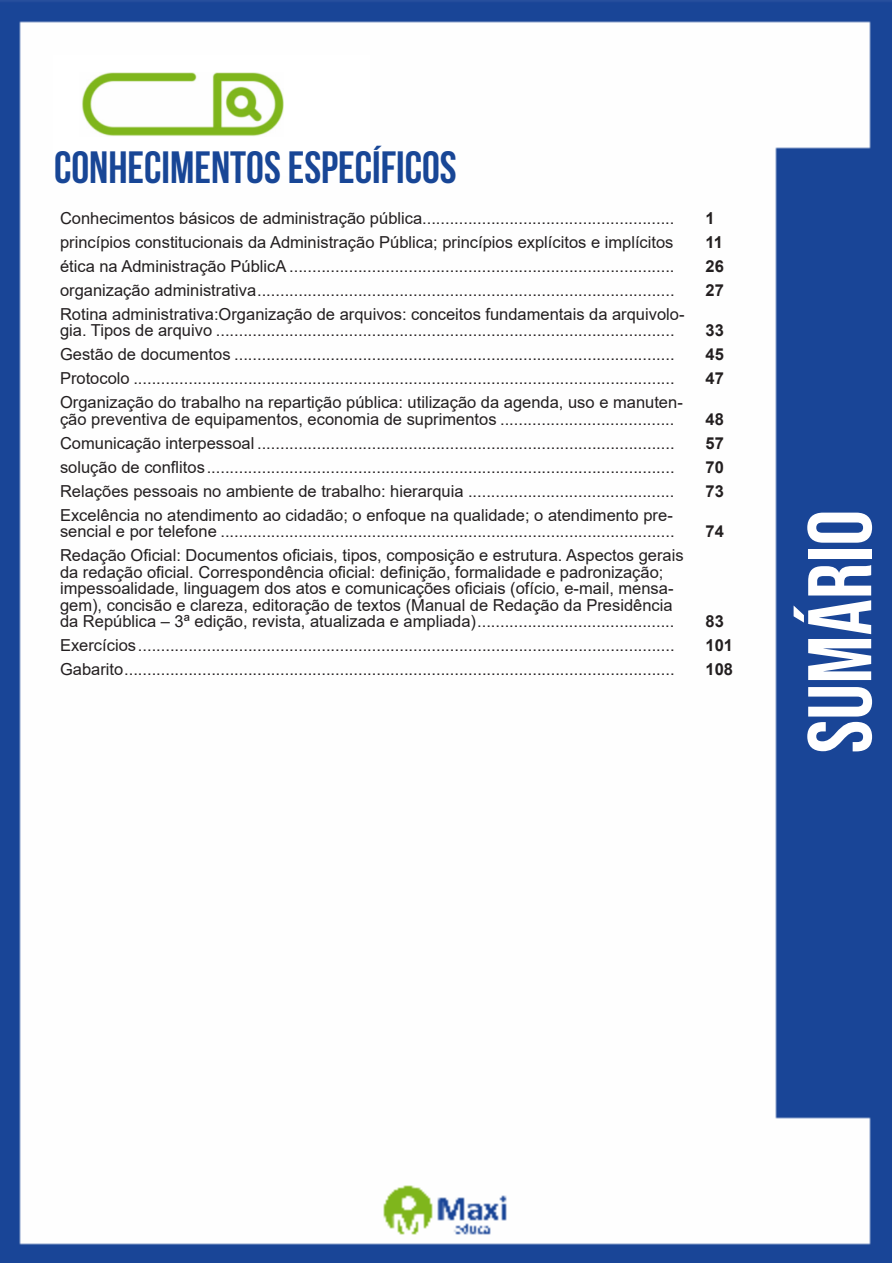
<style>
.page{position:relative;width:893px;height:1263px;background:#fff}
.page>*{position:absolute;margin:0;border:0;box-sizing:border-box;transform-origin:0 0}
.t1{font:90px "Bebas Neue";color:#fff}
.t2{font:700 45px "Bebas Neue";color:#184696}
.ALTERNATIVAS{font:16.5px/16.5px "Arial";color:#231f20}
.INDICE{font:700 16.5px "Arial";color:#231f20}
</style>
<div class="page">
<img style="left:0;top:0;width:892px;height:1263px">
<div style="left:53px;top:55px;width:317px;height:121px;background:#fff"></div>
<img style="left:82px;top:72px;width:201px;height:64px">
<p class="t2" style="left:54px;top:142px;width:404px">CONHECIMENTOS ESPECÍFICOS</p>
<p class="ALTERNATIVAS" style="left:60px;top:209px;width:616px">Conhecimentos básicos de administração pública.......................................................</p>
<p class="INDICE" style="left:705px;top:206px;width:11px">1</p>
<p class="ALTERNATIVAS" style="left:60px;top:233px;width:615px">princípios constitucionais da Administração Pública; princípios explícitos e implícitos</p>
<p class="INDICE" style="left:705px;top:230px;width:19px">11</p>
<p class="ALTERNATIVAS" style="left:60px;top:257px;width:616px">ética na Administração PúblicA ....................................................................................</p>
<p class="INDICE" style="left:705px;top:254px;width:20px">26</p>
<p class="ALTERNATIVAS" style="left:60px;top:281px;width:616px">organização administrativa...........................................................................................</p>
<p class="INDICE" style="left:705px;top:278px;width:20px">27</p>
<p class="ALTERNATIVAS" style="left:60px;top:305px;width:626px">Rotina administrativa:Organização de arquivos: conceitos fundamentais da arquivolo&shy;gia. Tipos de arquivo ....................................................................................................</p>
<p class="INDICE" style="left:705px;top:319px;width:20px">33</p>
<p class="ALTERNATIVAS" style="left:60px;top:346px;width:616px">Gestão de documentos ................................................................................................</p>
<p class="INDICE" style="left:705px;top:343px;width:20px">45</p>
<p class="ALTERNATIVAS" style="left:60px;top:370px;width:616px">Protocolo ......................................................................................................................</p>
<p class="INDICE" style="left:705px;top:367px;width:20px">47</p>
<p class="ALTERNATIVAS" style="left:60px;top:394px;width:624px">Organização do trabalho na repartição pública: utilização da agenda, uso e manuten&shy;ção preventiva de equipamentos, economia de suprimentos ......................................</p>
<p class="INDICE" style="left:705px;top:407px;width:20px">48</p>
<p class="ALTERNATIVAS" style="left:60px;top:435px;width:616px">Comunicação interpessoal ...........................................................................................</p>
<p class="INDICE" style="left:705px;top:431px;width:20px">57</p>
<p class="ALTERNATIVAS" style="left:60px;top:459px;width:616px">solução de conflitos......................................................................................................</p>
<p class="INDICE" style="left:705px;top:455px;width:20px">70</p>
<p class="ALTERNATIVAS" style="left:60px;top:483px;width:616px">Relações pessoais no ambiente de trabalho: hierarquia .............................................</p>
<p class="INDICE" style="left:705px;top:479px;width:20px">73</p>
<p class="ALTERNATIVAS" style="left:60px;top:507px;width:616px">Excelência no atendimento ao cidadão; o enfoque na qualidade; o atendimento pre&shy;sencial e por telefone ...................................................................................................</p>
<p class="INDICE" style="left:705px;top:520px;width:20px">74</p>
<p class="ALTERNATIVAS" style="left:60px;top:547px;width:625px">Redação Oficial: Documentos oficiais, tipos, composição e estrutura. Aspectos gerais da redação oficial. Correspondência oficial: definição, formalidade e padronização; impessoalidade, linguagem dos atos e comunicações oficiais (ofício, e-mail, mensa&shy;gem), concisão e clareza, editoração de textos (Manual de Redação da Presidência da República – 3ª edição, revista, atualizada e ampliada)...........................................</p>
<p class="INDICE" style="left:705px;top:610px;width:20px">83</p>
<p class="ALTERNATIVAS" style="left:60px;top:637px;width:616px">Exercícios.....................................................................................................................</p>
<p class="INDICE" style="left:705px;top:634px;width:29px">101</p>
<p class="ALTERNATIVAS" style="left:60px;top:661px;width:616px">Gabarito........................................................................................................................</p>
<p class="INDICE" style="left:705px;top:658px;width:29px">108</p>
<h1 class="t1" style="left:789px;top:753px;width:245px;rotate:-90deg">sumário</h1>
</div>
